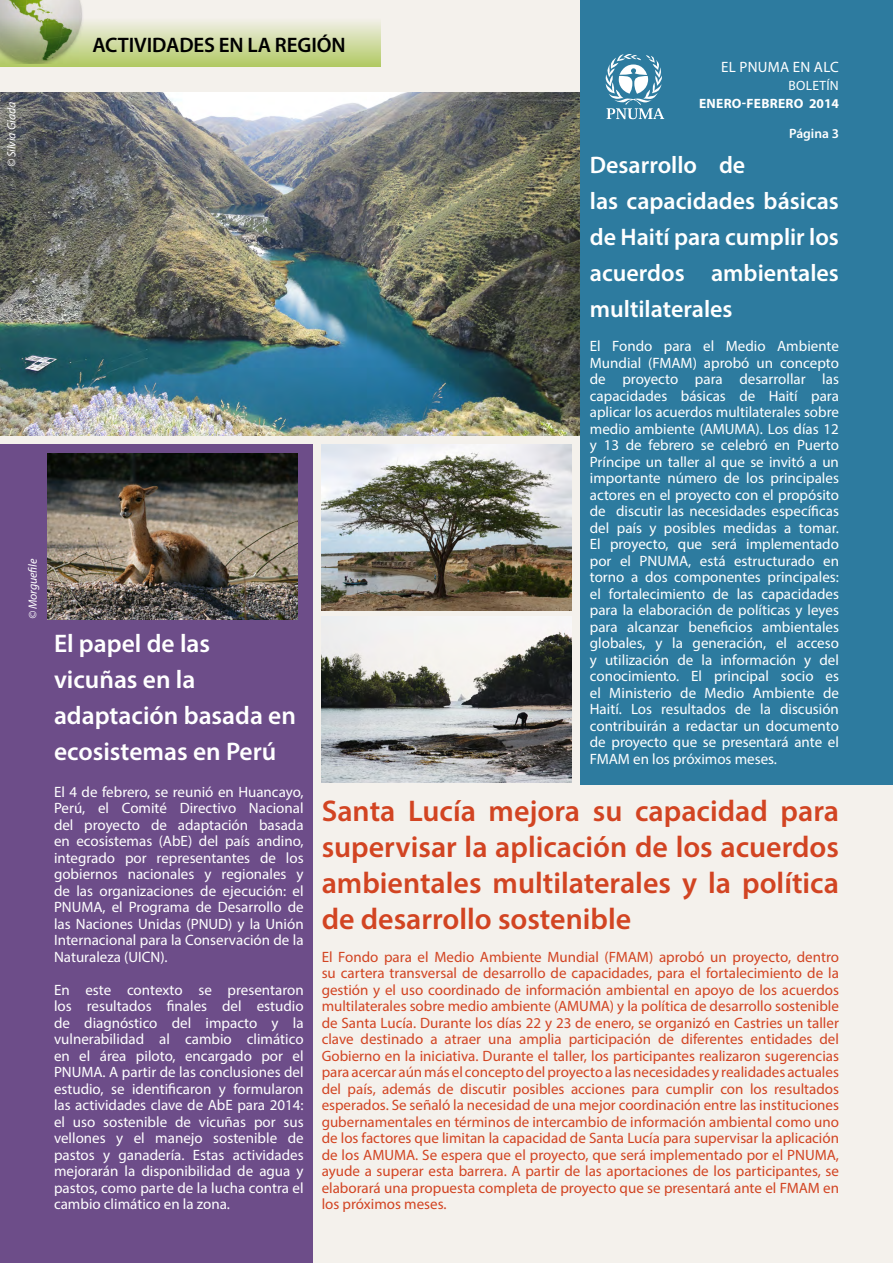
<style>
.page{position:relative;width:893px;height:1263px;background:#f4f1ec}
.page>*{position:absolute;margin:0;border:0;box-sizing:border-box;transform-origin:0 0}
.t1{font:600 30px/36px "Myriad Pro";color:#d24422;text-align:justify}
.t2{font:600 25.5px/36px "Myriad Pro";color:#fff}
.t3{font:600 24px/36px "Myriad Pro";color:#fff}
.t4{font:600 21px "Myriad Pro";letter-spacing:-.005em;color:#000}
.t5{font:15px/16.5px "Myriad Pro";color:#fff;text-align:justify}
.t6{font:15px/16.5px "Myriad Pro";color:#d24422;text-align:justify}
.t7{font:15px "Myriad Pro";letter-spacing:.02em;color:#fff}
.t8{font:700 13.5px "Myriad Pro";letter-spacing:.02em;color:#fff}
.t9{font:13.5px "Myriad Pro";letter-spacing:.02em;color:#fff}
.t10{font:600 13.5px "Myriad Pro";color:#fff}
.t11{font:italic 12px "Myriad Pro";letter-spacing:-.01em;color:#fff}
</style>
<div class="page">
<img style="left:0;top:93px;width:580px;height:343px">
<div style="left:0;top:444px;width:313px;height:819px;background:#6d4d89"></div>
<div style="left:580px;top:0;width:313px;height:784px;background:#2d7b9f"></div>
<img style="left:322px;top:444px;width:249px;height:166px">
<img style="left:322px;top:616px;width:249px;height:166px">
<img style="left:48px;top:453px;width:249px;height:166px">
<svg style="left:605px;top:54px;width:59px;height:65px"></svg>
<svg style="left:0;top:22px;width:381px;height:45px;background:#ceda9e"></svg>
<img style="left:0;top:0;width:83px;height:64px">
<p class="t11" style="left:4px;top:167px;width:67px;rotate:-90deg">© Silvia Giada</p>
<p class="t11" style="left:25px;top:619px;width:62px;rotate:-90deg">© Morguefile</p>
<h3 class="t4" style="left:92px;top:32px;width:255px">ACTIVIDADES EN LA REGIÓN</h3>
<p class="t7" style="left:721px;top:58px;width:119px">EL PNUMA EN ALC</p>
<p class="t9" style="left:788px;top:77px;width:52px">BOLETÍN</p>
<p class="t8" style="left:699px;top:95px;width:141px">ENERO-FEBRERO 2014</p>
<p class="t10" style="left:789px;top:125px;width:51px">Página 3</p>
<h2 class="t2" style="left:54px;top:625px;width:244px">El papel de las vicuñas en la adaptación basada en ecosistemas en Perú</h2>
<p class="t5" style="left:54px;top:783px;width:251px">El 4 de febrero, se reunió en Huancayo, Perú, el Comité Directivo Nacional del proyecto de adaptación basada en ecosistemas (AbE) del país andino, integrado por representantes de los gobiernos nacionales y regionales y de las organizaciones de ejecución: el PNUMA, el Programa de Desarrollo de las Naciones Unidas (PNUD) y la Unión Internacional para la Conservación de la Naturaleza (UICN).</p>
<p class="t5" style="left:54px;top:981px;width:251px">En este contexto se presentaron los resultados finales del estudio de diagnóstico del impacto y la vulnerabilidad al cambio climático en el área piloto, encargado por el PNUMA. A partir de las conclusiones del estudio, se identificaron y formularon las actividades clave de AbE para 2014: el uso sostenible de vicuñas por sus vellones y el manejo sostenible de pastos y ganadería. Estas actividades mejorarán la disponibilidad de agua y pastos, como parte de la lucha contra el cambio climático en la zona.</p>
<h3 class="t3" style="left:590px;top:146px;width:251px">Desarrollo de<br>las capacidades básicas de Haití para cumplir los acuerdos ambientales multilaterales</h3>
<p class="t5" style="left:590px;top:337px;width:251px">El Fondo para el Medio Ambiente Mundial (FMAM) aprobó un concepto de proyecto para desarrollar las capacidades básicas de Haití para aplicar los acuerdos multilaterales sobre medio ambiente (AMUMA). Los días 12 y 13 de febrero se celebró en Puerto Príncipe un taller al que se invitó a un importante número de los principales actores en el proyecto con el propósito de discutir las necesidades específicas del país y posibles medidas a tomar.<br>El proyecto, que será implementado por el PNUMA, está estructurado en torno a dos componentes principales: el fortalecimiento de las capacidades para la elaboración de políticas y leyes para alcanzar beneficios ambientales globales, y la generación, el acceso y utilización de la información y del conocimiento. El principal socio es el Ministerio de Medio Ambiente de Haití. Los resultados de la discusión contribuirán a redactar un documento de proyecto que se presentará ante el FMAM en los próximos meses.</p>
<h1 class="t1" style="left:322px;top:792px;width:519px">Santa Lucía mejora su capacidad para supervisar la aplicación de los acuerdos ambientales multilaterales y la política de desarrollo sostenible</h1>
<p class="t6" style="left:322px;top:948px;width:519px">El Fondo para el Medio Ambiente Mundial (FMAM) aprobó un proyecto, dentro su cartera transversal de desarrollo de capacidades, para el fortalecimiento de la gestión y el uso coordinado de información ambiental en apoyo de los acuerdos multilaterales sobre medio ambiente (AMUMA) y la política de desarrollo sostenible de Santa Lucía. Durante los días 22 y 23 de enero, se organizó en Castries un taller clave destinado a atraer una amplia participación de diferentes entidades del Gobierno en la iniciativa. Durante el taller, los participantes realizaron sugerencias para acercar aún más el concepto del proyecto a las necesidades y realidades actuales del país, además de discutir posibles acciones para cumplir con los resultados esperados. Se señaló la necesidad de una mejor coordinación entre las instituciones gubernamentales en términos de intercambio de información ambiental como uno de los factores que limitan la capacidad de Santa Lucía para supervisar la aplicación de los AMUMA. Se espera que el proyecto, que será implementado por el PNUMA, ayude a superar esta barrera. A partir de las aportaciones de los participantes, se elaborará una propuesta completa de proyecto que se presentará ante el FMAM en los próximos meses.</p>
</div>
